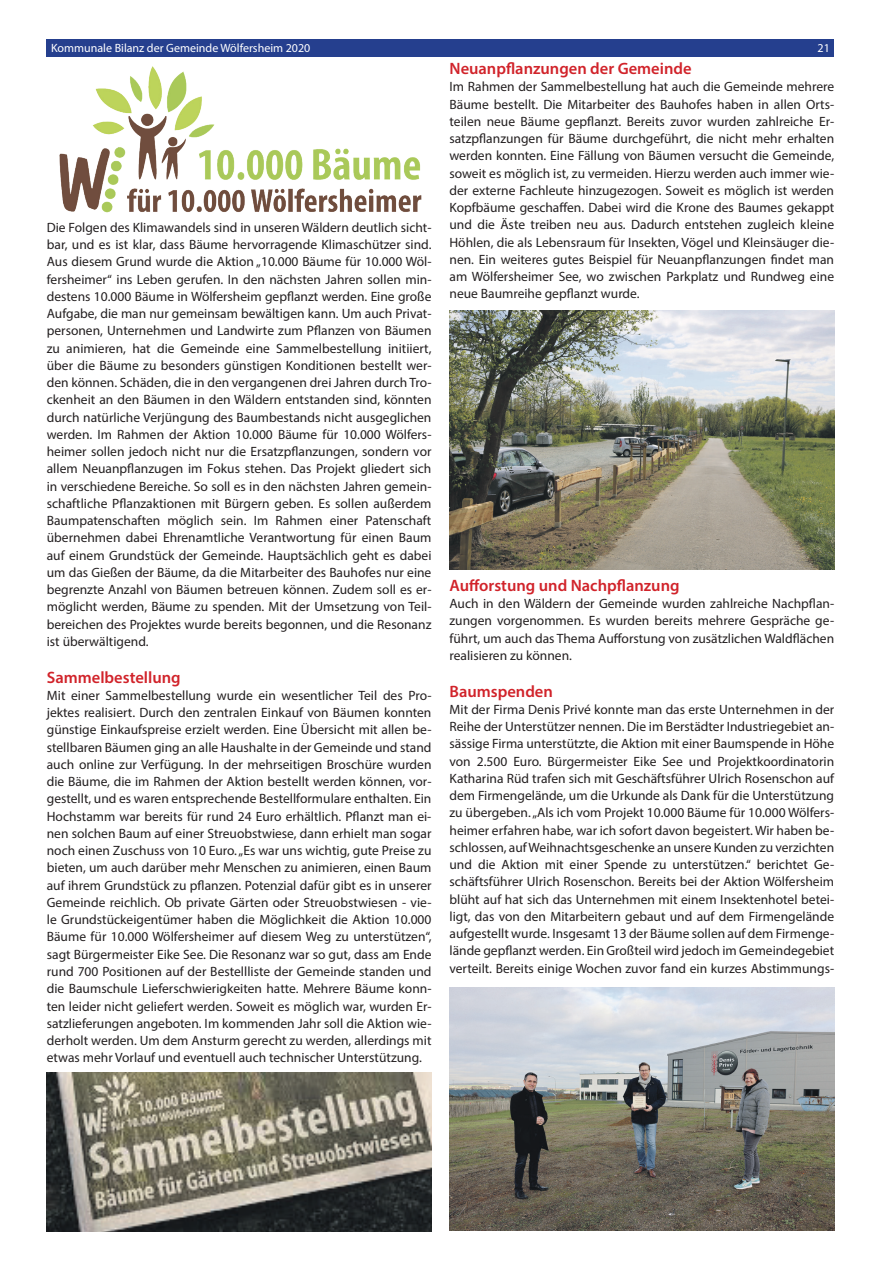
<style>
.page{position:relative;width:881px;height:1263px;background:#fff}
.page>*{position:absolute;margin:0;border:0;box-sizing:border-box;transform-origin:0 0}
.t1{font:600 16.5px "Myriad Pro";color:#d1232a}
.t2{font:13.5px/17.2px "Myriad Pro";color:#231f20;text-align:justify}
.t3{font:12px "Myriad Pro";color:#fff}
</style>
<div class="page">
<div style="left:47px;top:39px;width:786px;height:17px;background:#253f8e"></div>
<img style="left:59px;top:66px;width:363px;height:147px">
<img style="left:47px;top:1073px;width:384px;height:158px">
<img style="left:449px;top:310px;width:384px;height:260px">
<img style="left:449px;top:988px;width:384px;height:242px">
<p class="t3" style="left:51px;top:41px;width:261px">Kommunale Bilanz der Gemeinde Wölfersheim 2020</p>
<p class="t3" style="left:817px;top:41px;width:14px">21</p>
<p class="t2" style="left:47px;top:218px;width:386px">Die Folgen des Klimawandels sind in unseren Wäldern deutlich sicht&shy;bar, und es ist klar, dass Bäume hervorragende Klimaschützer sind.<br>Aus diesem Grund wurde die Aktion „10.000 Bäume für 10.000 Wöl&shy;fersheimer“ ins Leben gerufen. In den nächsten Jahren sollen min&shy;destens 10.000 Bäume in Wölfersheim gepflanzt werden. Eine große Aufgabe, die man nur gemeinsam bewältigen kann. Um auch Privat&shy;personen, Unternehmen und Landwirte zum Pflanzen von Bäumen zu animieren, hat die Gemeinde eine Sammelbestellung initiiert, über die Bäume zu besonders günstigen Konditionen bestellt wer&shy;den können. Schäden, die in den vergangenen drei Jahren durch Tro&shy;ckenheit an den Bäumen in den Wäldern entstanden sind, könnten durch natürliche Verjüngung des Baumbestands nicht ausgeglichen werden. Im Rahmen der Aktion 10.000 Bäume für 10.000 Wölfers&shy;heimer sollen jedoch nicht nur die Ersatzpflanzungen, sondern vor allem Neuanpflanzugen im Fokus stehen. Das Projekt gliedert sich in verschiedene Bereiche. So soll es in den nächsten Jahren gemein&shy;schaftliche Pflanzaktionen mit Bürgern geben. Es sollen außerdem Baumpatenschaften möglich sein. Im Rahmen einer Patenschaft übernehmen dabei Ehrenamtliche Verantwortung für einen Baum auf einem Grundstück der Gemeinde. Hauptsächlich geht es dabei um das Gießen der Bäume, da die Mitarbeiter des Bauhofes nur eine begrenzte Anzahl von Bäumen betreuen können. Zudem soll es er&shy;möglicht werden, Bäume zu spenden. Mit der Umsetzung von Teil&shy;bereichen des Projektes wurde bereits begonnen, und die Resonanz ist überwältigend.</p>
<p class="t1" style="left:47px;top:667px;width:135px">Sammelbestellung</p>
<p class="t2" style="left:47px;top:686px;width:386px">Mit einer Sammelbestellung wurde ein wesentlicher Teil des Pro&shy;jektes realisiert. Durch den zentralen Einkauf von Bäumen konnten günstige Einkaufspreise erzielt werden. Eine Übersicht mit allen be&shy;stellbaren Bäumen ging an alle Haushalte in der Gemeinde und stand auch online zur Verfügung. In der mehrseitigen Broschüre wurden die Bäume, die im Rahmen der Aktion bestellt werden können, vor&shy;gestellt, und es waren entsprechende Bestellformulare enthalten. Ein Hochstamm war bereits für rund 24 Euro erhältlich. Pflanzt man ei&shy;nen solchen Baum auf einer Streuobstwiese, dann erhielt man sogar noch einen Zuschuss von 10 Euro. „Es war uns wichtig, gute Preise zu bieten, um auch darüber mehr Menschen zu animieren, einen Baum auf ihrem Grundstück zu pflanzen. Potenzial dafür gibt es in unserer Gemeinde reichlich. Ob private Gärten oder Streuobstwiesen - vie&shy;le Grundstückeigentümer haben die Möglichkeit die Aktion 10.000<br>Bäume für 10.000 Wölfersheimer auf diesem Weg zu unterstützen“, sagt Bürgermeister Eike See. Die Resonanz war so gut, dass am Ende rund 700 Positionen auf der Bestellliste der Gemeinde standen und die Baumschule Lieferschwierigkeiten hatte. Mehrere Bäume konn&shy;ten leider nicht geliefert werden. Soweit es möglich war, wurden Er&shy;satzlieferungen angeboten. Im kommenden Jahr soll die Aktion wie&shy;derholt werden. Um dem Ansturm gerecht zu werden, allerdings mit etwas mehr Vorlauf und eventuell auch technischer Unterstützung.</p>
<p class="t1" style="left:449px;top:58px;width:243px">Neuanpflanzungen der Gemeinde</p>
<p class="t2" style="left:449px;top:78px;width:386px">Im Rahmen der Sammelbestellung hat auch die Gemeinde mehrere Bäume bestellt. Die Mitarbeiter des Bauhofes haben in allen Orts&shy;teilen neue Bäume gepflanzt. Bereits zuvor wurden zahlreiche Er&shy;satzpflanzungen für Bäume durchgeführt, die nicht mehr erhalten werden konnten. Eine Fällung von Bäumen versucht die Gemeinde, soweit es möglich ist, zu vermeiden. Hierzu werden auch immer wie&shy;der externe Fachleute hinzugezogen. Soweit es möglich ist werden Kopfbäume geschaffen. Dabei wird die Krone des Baumes gekappt und die Äste treiben neu aus. Dadurch entstehen zugleich kleine Höhlen, die als Lebensraum für Insekten, Vögel und Kleinsäuger die&shy;nen. Ein weiteres gutes Beispiel für Neuanpflanzungen findet man am Wölfersheimer See, wo zwischen Parkplatz und Rundweg eine neue Baumreihe gepflanzt wurde.</p>
<p class="t1" style="left:449px;top:575px;width:231px">Aufforstung und Nachpflanzung</p>
<p class="t2" style="left:449px;top:595px;width:386px">Auch in den Wäldern der Gemeinde wurden zahlreiche Nachpflan&shy;zungen vorgenommen. Es wurden bereits mehrere Gespräche ge&shy;führt, um auch das Thema Aufforstung von zusätzlichen Waldflächen realisieren zu können.</p>
<p class="t1" style="left:449px;top:680px;width:105px">Baumspenden</p>
<p class="t2" style="left:449px;top:700px;width:386px">Mit der Firma Denis Privé konnte man das erste Unternehmen in der Reihe der Unterstützer nennen. Die im Berstädter Industriegebiet an&shy;sässige Firma unterstützte, die Aktion mit einer Baumspende in Höhe von 2.500 Euro. Bürgermeister Eike See und Projektkoordinatorin Katharina Rüd trafen sich mit Geschäftsführer Ulrich Rosenschon auf dem Firmengelände, um die Urkunde als Dank für die Unterstützung zu übergeben. „Als ich vom Projekt 10.000 Bäume für 10.000 Wölfers&shy;heimer erfahren habe, war ich sofort davon begeistert. Wir haben be&shy;schlossen, auf Weihnachtsgeschenke an unsere Kunden zu verzichten und die Aktion mit einer Spende zu unterstützen.“ berichtet Ge&shy;schäftsführer Ulrich Rosenschon. Bereits bei der Aktion Wölfersheim blüht auf hat sich das Unternehmen mit einem Insektenhotel betei&shy;ligt, das von den Mitarbeitern gebaut und auf dem Firmengelände aufgestellt wurde. Insgesamt 13 der Bäume sollen auf dem Firmenge&shy;lände gepflanzt werden. Ein Großteil wird jedoch im Gemeindegebiet verteilt. Bereits einige Wochen zuvor fand ein kurzes Abstimmungs-</p>
</div>
